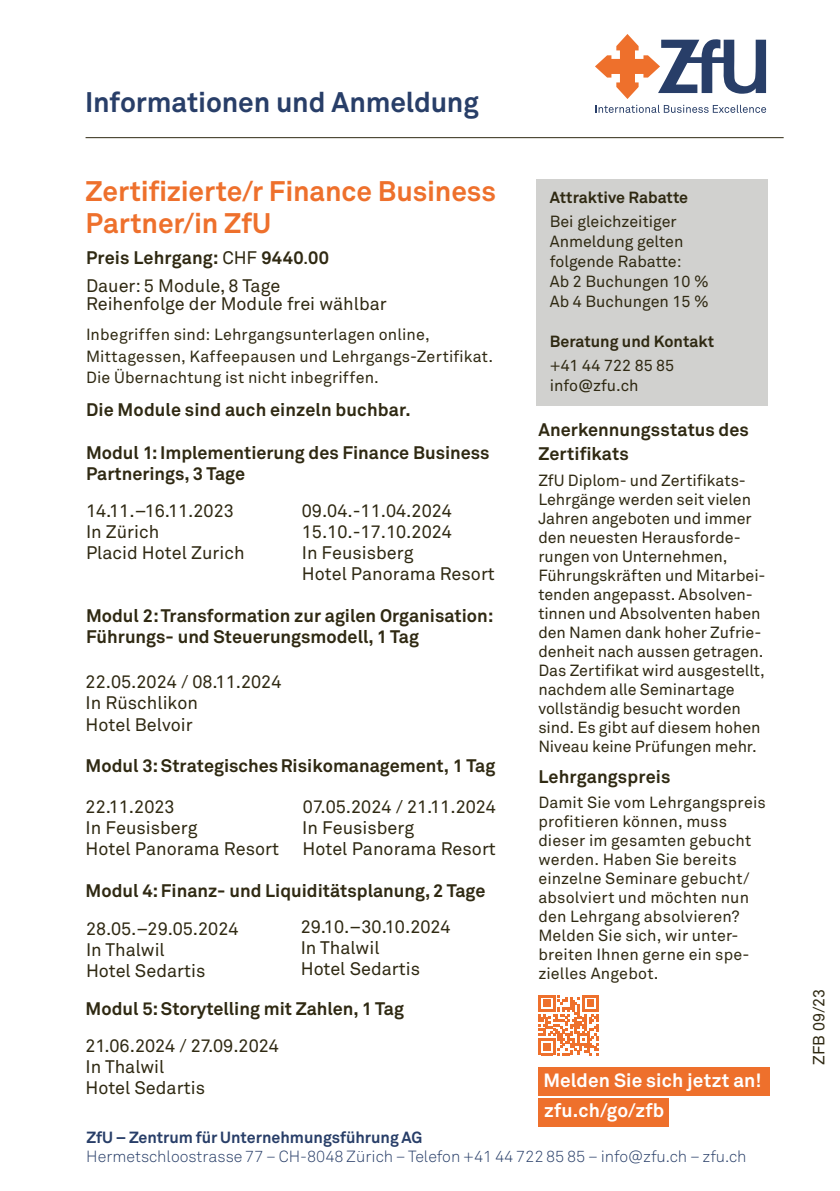
<style>
.page{position:relative;width:840px;height:1191px;background:#fff}
.page>*{position:absolute;margin:0;border:0;box-sizing:border-box;transform-origin:0 0}
.t1{font:700 28px/32px "Akkurat Office";letter-spacing:-.005em;color:#ee702c}
.t2{font:700 28px "Akkurat Office";letter-spacing:-.005em;color:#283e68}
.t3{font:700 19px/29.8px "Akkurat Office";letter-spacing:.005em;color:#fff}
.t4{font:18px/21px "Akkurat Office";color:#2f2912}
.t5{font:700 18px/21px "Akkurat Office";color:#2f2912}
.t6{font:16px/19px "Akkurat Office";letter-spacing:.005em;color:#2f2912}
.t7{font:300 16px "Akkurat";color:#283e68}
.t8{font:700 16px "Akkurat Office";color:#283e68}
.t9{font:700 16px "Akkurat Office";color:#2f2912}
.s1{font-weight:700}
</style>
<div class="page">
<svg style="left:595px;top:34px;width:170px;height:65px"></svg>
<svg style="left:595px;top:105px;width:170px;height:8px"></svg>
<hr style="left:85px;top:137px;width:698px;height:1px;background:#2f2912">
<div style="left:536px;top:179px;width:231px;height:226px;background:#d1d1cf"></div>
<div style="left:538px;top:1067px;width:231px;height:28px;background:#ee702c"></div>
<div style="left:538px;top:1098px;width:131px;height:28px;background:#ee702c"></div>
<svg style="left:538px;top:995px;width:60px;height:60px"></svg>
<h1 class="t2" style="left:85px;top:85px;width:395px">Informationen und Anmeldung</h1>
<h1 class="t1" style="left:85px;top:175px;width:412px">Zertifizierte/r Finance Business<br>Partner/in ZfU</h1>
<p class="t4" style="left:86px;top:244px;width:244px;line-height:28px"><span class="s1">Preis Lehrgang:</span> CHF <span class="s1">9440</span>.<span class="s1">00<br></span>Dauer: 5 Module, 8 Tage</p>
<p class="t4" style="left:86px;top:294px;width:302px">Reihenfolge der Module frei wählbar</p>
<p class="t6" style="left:86px;top:325px;width:408px;line-height:21.2px">Inbegriffen sind: Lehrgangsunterlagen online,<br>Mittagessen, Kaffeepausen und Lehrgangs-Zertifikat.<br>Die Übernachtung ist nicht inbegriffen.</p>
<p class="t5" style="left:86px;top:399px;width:326px">Die Module sind auch einzeln buchbar.</p>
<p class="t5" style="left:86px;top:442px;width:405px">Modul 1: Implementierung des Finance Business<br>Partnerings, 3 Tage</p>
<p class="t4" style="left:86px;top:501px;width:149px">14.11.–16.11.2023</p>
<p class="t4" style="left:301px;top:501px;width:151px">09.04.-11.04.2024</p>
<p class="t4" style="left:86px;top:522px;width:75px">In Zürich</p>
<p class="t4" style="left:301px;top:522px;width:151px">15.10.-17.10.2024</p>
<p class="t4" style="left:86px;top:543px;width:160px">Placid Hotel Zurich</p>
<p class="t4" style="left:301px;top:543px;width:194px">In Feusisberg<br>Hotel Panorama Resort</p>
<p class="t5" style="left:86px;top:605px;width:409px">Modul 2: Transformation zur agilen Organisation:<br>Führungs- und Steuerungsmodell, 1 Tag</p>
<p class="t4" style="left:85px;top:672px;width:197px">22.05.2024 / 08.11.2024<br>In Rüschlikon<br>Hotel Belvoir</p>
<p class="t5" style="left:85px;top:755px;width:411px">Modul 3: Strategisches Risikomanagement, 1 Tag</p>
<p class="t4" style="left:85px;top:797px;width:90px">22.11.2023</p>
<p class="t4" style="left:303px;top:797px;width:194px">07.05.2024 / 21.11.2024</p>
<p class="t4" style="left:85px;top:817px;width:113px">In Feusisberg</p>
<p class="t4" style="left:302px;top:817px;width:113px">In Feusisberg</p>
<p class="t4" style="left:85px;top:839px;width:195px">Hotel Panorama Resort</p>
<p class="t4" style="left:302px;top:839px;width:195px">Hotel Panorama Resort</p>
<p class="t5" style="left:85px;top:880px;width:401px">Modul 4: Finanz- und Liquiditätsplanung, 2 Tage</p>
<p class="t4" style="left:86px;top:918px;width:154px">28.05.–29.05.2024</p>
<p class="t4" style="left:300px;top:917px;width:151px">29.10.–30.10.2024</p>
<p class="t4" style="left:86px;top:939px;width:80px">In Thalwil</p>
<p class="t4" style="left:300px;top:938px;width:80px">In Thalwil</p>
<p class="t4" style="left:86px;top:960px;width:121px">Hotel Sedartis</p>
<p class="t4" style="left:300px;top:959px;width:121px">Hotel Sedartis</p>
<p class="t5" style="left:85px;top:998px;width:320px">Modul 5: Storytelling mit Zahlen, 1 Tag</p>
<p class="t4" style="left:85px;top:1035px;width:195px">21.06.2024 / 27.09.2024<br>In Thalwil<br>Hotel Sedartis</p>
<p class="t9" style="left:549px;top:187px;width:140px">Attraktive Rabatte</p>
<p class="t6" style="left:549px;top:212px;width:160px;line-height:20px">Bei gleichzeitiger<br>Anmeldung gelten folgende Rabatte:<br>Ab 2 Buchungen 10 %<br>Ab 4 Buchungen 15 %</p>
<p class="t9" style="left:549px;top:331px;width:166px">Beratung und Kontakt</p>
<p class="t6" style="left:549px;top:356px;width:126px;line-height:20px">+41 44 722 85 85 info@zfu.ch</p>
<p class="t5" style="left:538px;top:418px;width:212px;line-height:24px">Anerkennungsstatus des<br>Zertifikats</p>
<p class="t6" style="left:538px;top:471px;width:228px">ZfU Diplom- und Zertifikats-<br>Lehrgänge werden seit vielen<br>Jahren angeboten und immer den neuesten Herausforde&shy;rungen von Unternehmen,<br>Führungskräften und Mitarbei&shy;tenden angepasst. Absolven&shy;tinnen und Absolventen haben den Namen dank hoher Zufrie&shy;denheit nach aussen getragen.<br>Das Zertifikat wird ausgestellt, nachdem alle Seminartage vollständig besucht worden sind. Es gibt auf diesem hohen<br>Niveau keine Prüfungen mehr.</p>
<p class="t5" style="left:538px;top:766px;width:134px">Lehrgangspreis</p>
<p class="t6" style="left:538px;top:793px;width:229px">Damit Sie vom Lehrgangspreis profitieren können, muss dieser im gesamten gebucht werden. Haben Sie bereits einzelne Seminare gebucht/ absolviert und möchten nun den Lehrgang absolvieren?<br>Melden Sie sich, wir unter&shy;breiten Ihnen gerne ein spe&shy;zielles Angebot.</p>
<p class="t3" style="left:543px;top:1065px;width:219px">Melden Sie sich jetzt an! zfu.ch/go/zfb</p>
<p class="t8" style="left:86px;top:1127px;width:337px">ZfU – Zentrum für Unternehmungsführung AG</p>
<p class="t7" style="left:86px;top:1147px;width:661px">Hermetschloostrasse 77 – CH-8048 Zürich – Telefon +41 44 722 85 85 – info@zfu.ch – zfu.ch</p>
<p class="t6" style="left:809px;top:1065px;width:78px;rotate:-90deg">ZFB 09/23</p>
</div>
